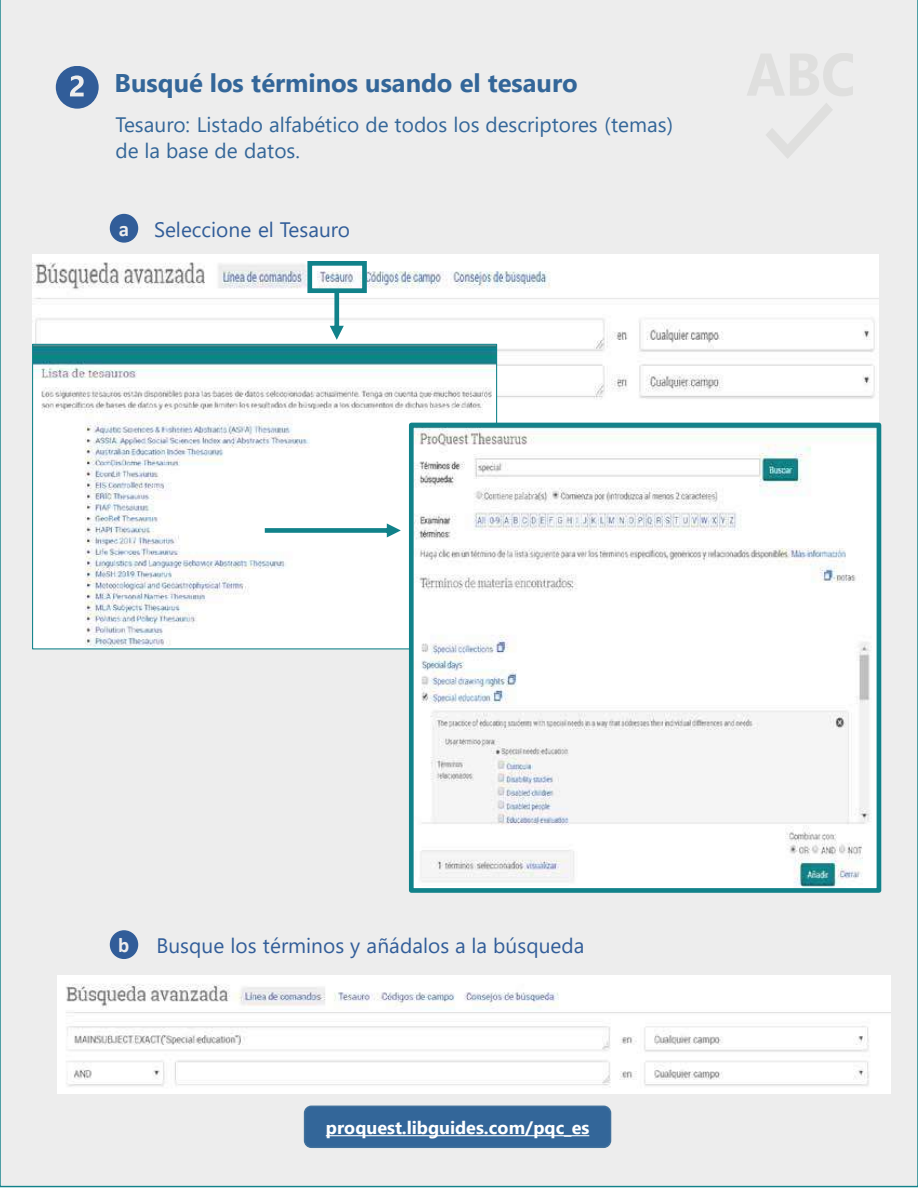
<style>
.page{position:relative;width:918px;height:1188px;background:#fff}
.page>*{position:absolute;margin:0;border:0;box-sizing:border-box;transform-origin:0 0}
.t1{font:700 25.5px "Segoe UI";color:#369}
.t2{font:20.85px/25.2px "Segoe UI";color:#369}
.t3{font:20.85px "Segoe UI";color:#315d99}
.t4{font:700 20.85px "Calibri";color:#ededed}
.t5{font:700 18px "Segoe UI";color:#fff}
</style>
<div class="page">
<div style="left:0;top:0;width:918px;height:1187px;background:#ededed"></div>
<div style="left:104px;top:681px;width:710px;height:42px;background:#ededed"></div>
<div style="left:104px;top:62px;width:710px;height:41px;background:#ededed"></div>
<div style="left:56px;top:66px;width:42px;height:43px;background:#315d99;border-radius:50%"></div>
<svg style="left:70px;top:75px;width:14px;height:21px"></svg>
<div style="left:304px;top:1106px;width:307px;height:42px;background:#369;border:1px solid #41719c;border-radius:7px"></div>
<svg style="left:326px;top:1135px;width:263px;height:1px"></svg>
<img style="left:33px;top:254px;width:846px;height:169px">
<svg style="left:747px;top:54px;width:106px;height:42px"></svg>
<svg style="left:765px;top:103px;width:68px;height:56px;background:#e9e9e9"></svg>
<div style="left:307px;top:261px;width:60px;height:32px;border:5px solid #11828a"></div>
<svg style="left:330px;top:291px;width:14px;height:49px"></svg>
<img style="left:34px;top:346px;width:461px;height:301px">
<svg style="left:265px;top:523px;width:136px;height:14px"></svg>
<img style="left:415px;top:429px;width:460px;height:458px">
<div style="left:409px;top:423px;width:472px;height:470px;border:5px solid #11828a"></div>
<img style="left:58px;top:976px;width:833px;height:117px">
<div style="left:111px;top:215px;width:27px;height:27px;background:#315d99;border-radius:50%"></div>
<div style="left:110px;top:214px;width:28px;height:29px;border:1px solid #315d99;border-radius:50%"></div>
<div style="left:111px;top:931px;width:27px;height:27px;background:#315d99;border-radius:50%"></div>
<div style="left:110px;top:930px;width:28px;height:29px;border:1px solid #315d99;border-radius:50%"></div>
<p class="t1" style="left:115px;top:59px;width:465px">Busqué los términos usando el tesauro</p>
<p class="t2" style="left:115px;top:111px;width:559px">Tesauro: Listado alfabético de todos los descriptores (temas) de la base de datos.</p>
<p class="t4" style="left:119px;top:214px;width:12px">a</p>
<p class="t3" style="left:154px;top:209px;width:198px">Seleccione el Tesauro</p>
<p class="t4" style="left:118px;top:931px;width:13px">b</p>
<p class="t3" style="left:156px;top:926px;width:429px">Busque los términos y añádalos a la búsqueda</p>
<p class="t5" style="left:326px;top:1111px;width:265px">proquest.libguides.com/pqc_es</p>
</div>
